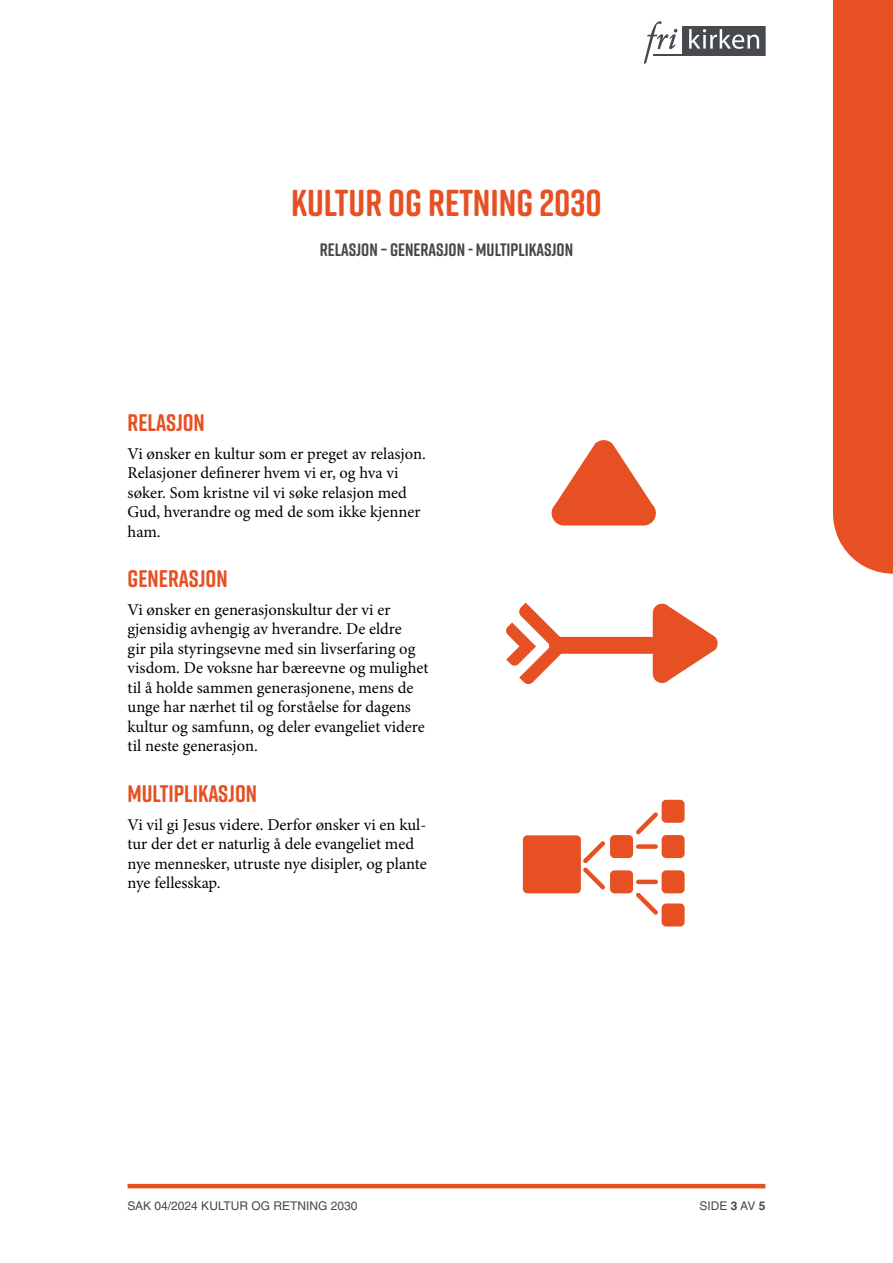
<style>
.page{position:relative;width:893px;height:1263px;background:#fff}
.page>*{position:absolute;margin:0;border:0;box-sizing:border-box;transform-origin:0 0}
.t1{font:700 37.5px "Rift Soft";color:#e65022}
.t2{font:700 24px "Rift Soft";color:#e65022}
.t3{font:700 18px "Rift Soft";color:#45484c}
.t4{font:16.5px/19.5px "Minion Pro";color:#000}
.t5{font:12px "Helvetica LT Std";color:#45484c}
.s1{font-weight:700}
</style>
<div class="page">
<div style="left:833px;top:0;width:60px;height:514px;background:#e65022"></div>
<svg style="left:644px;top:21px;width:121px;height:43px"></svg>
<hr style="left:128px;top:1184px;width:637px;height:4px;background:#e65022">
<svg style="left:523px;top:800px;width:162px;height:126px"></svg>
<svg style="left:653px;top:603px;width:65px;height:80px"></svg>
<svg style="left:506px;top:603px;width:61px;height:81px"></svg>
<div style="left:549px;top:637px;width:120px;height:17px;background:#e65022;border-radius:8px"></div>
<svg style="left:551px;top:440px;width:105px;height:85px"></svg>
<h1 class="t1" style="left:291px;top:176px;width:312px">KULTUR OG RETNING 2030</h1>
<p class="t3" style="left:320px;top:237px;width:255px">RELASJON – GENERASJON - MULTIPLIKASJON</p>
<h2 class="t2" style="left:128px;top:405px;width:79px">RELASJON</h2>
<p class="t4" style="left:128px;top:444px;width:300px">Vi ønsker en kultur som er preget av relasjon.<br>Relasjoner definerer hvem vi er, og hva vi søker. Som kristne vil vi søke relasjon med Gud, hverandre og med de som ikke kjenner ham.</p>
<h2 class="t2" style="left:128px;top:561px;width:102px">GENERASJON</h2>
<p class="t4" style="left:128px;top:600px;width:302px">Vi ønsker en generasjonskultur der vi er gjensidig avhengig av hverandre. De eldre<br>gir pila styringsevne med sin livserfaring og visdom. De voksne har bæreevne og mulighet til å holde sammen generasjonene, mens de unge har nærhet til og forståelse for dagens kultur og samfunn, og deler evangeliet videre til neste generasjon.</p>
<h2 class="t2" style="left:128px;top:776px;width:131px">MULTIPLIKASJON</h2>
<p class="t4" style="left:128px;top:815px;width:301px">Vi vil gi Jesus videre. Derfor ønsker vi en kul&shy;tur der det er naturlig å dele evangeliet med nye mennesker, utruste nye disipler, og plante nye fellesskap.</p>
<p class="t5" style="left:128px;top:1198px;width:231px">SAK 04/2024 KULTUR OG RETNING 2030</p>
<p class="t5" style="left:699px;top:1198px;width:67px">SIDE <span class="s1">3</span> AV <span class="s1">5</span></p>
</div>
